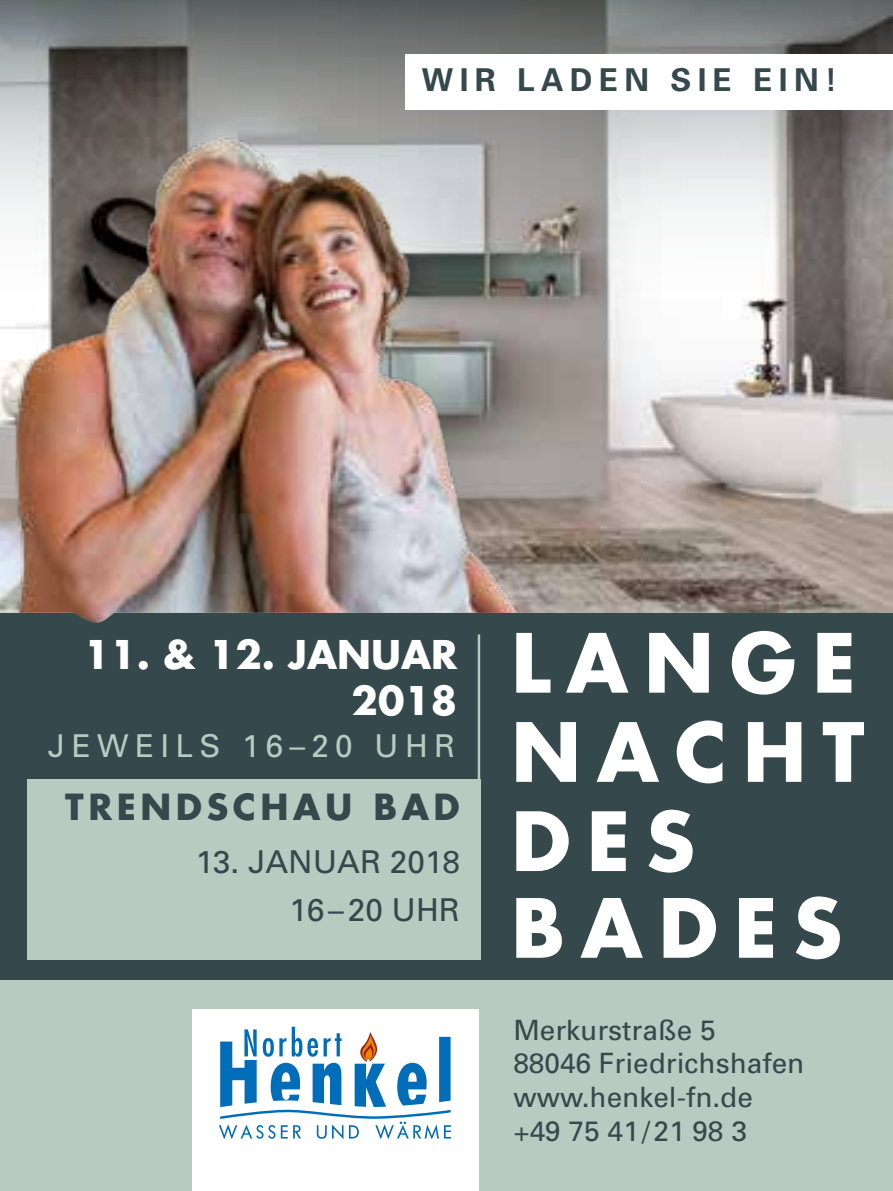
<style>
.page{position:relative;width:893px;height:1191px;background:#fff}
.page>*{position:absolute;margin:0;border:0;box-sizing:border-box;transform-origin:0 0}
.t1{font:700 79.1px/88.2px "Futura Std";letter-spacing:.2em;color:#fff}
.t2{font:700 38.5px/46.2px "Futura Std";color:#fff;text-align:right}
.t3{font:700 35px "Futura Std";letter-spacing:.13em;color:#35484b}
.t4{font:31.5px/47.6px "Univers";color:#35484b;text-align:right}
.t5{font:31.5px "Univers";letter-spacing:.2em;color:#b7cbc1}
.t6{font:700 31.5px "Univers";letter-spacing:.2em;color:#35484b}
.t7{font:28px/33.6px "Univers";color:#35484b}
</style>
<div class="page">
<div style="left:0;top:601px;width:893px;height:583px;background:#35484b"></div>
<img style="left:749px;top:292px;width:144px;height:321px">
<svg style="left:0;top:0;width:893px;height:292px;background:#7b7c7a"></svg>
<div style="left:27px;top:779px;width:453px;height:180px;background:#b7cbc1"></div>
<hr style="left:478px;top:634px;width:2px;height:324px;background:#b7cbc1">
<div style="left:0;top:981px;width:893px;height:210px;background:#b7cbc1"></div>
<div style="left:192px;top:1009px;width:287px;height:182px;background:#fff"></div>
<svg style="left:219px;top:1026px;width:232px;height:112px"></svg>
<img style="left:0;top:115px;width:749px;height:508px">
<div style="left:406px;top:55px;width:487px;height:55px;background:#fff"></div>
<p class="t6" style="left:422px;top:61px;width:417px">WIR LADEN SIE EIN!</p>
<h2 class="t2" style="left:84px;top:630px;width:375px">11. &amp; 12. JANUAR<br>2018</h2>
<p class="t5" style="left:48px;top:727px;width:409px">JEWEILS 16–20 UHR</p>
<p class="t3" style="left:65px;top:784px;width:396px">TRENDSCHAU BAD</p>
<p class="t4" style="left:195px;top:838px;width:266px">13. JANUAR 2018<br>16–20 UHR</p>
<h1 class="t1" style="left:511px;top:618px;width:355px">LANGE<br>NACHT<br>DES<br>BADES</h1>
<p class="t7" style="left:513px;top:1013px;width:293px">Merkurstraße 5<br>88046 Friedrichshafen www.henkel-fn.de +49 75 41/21 98 3</p>
</div>
